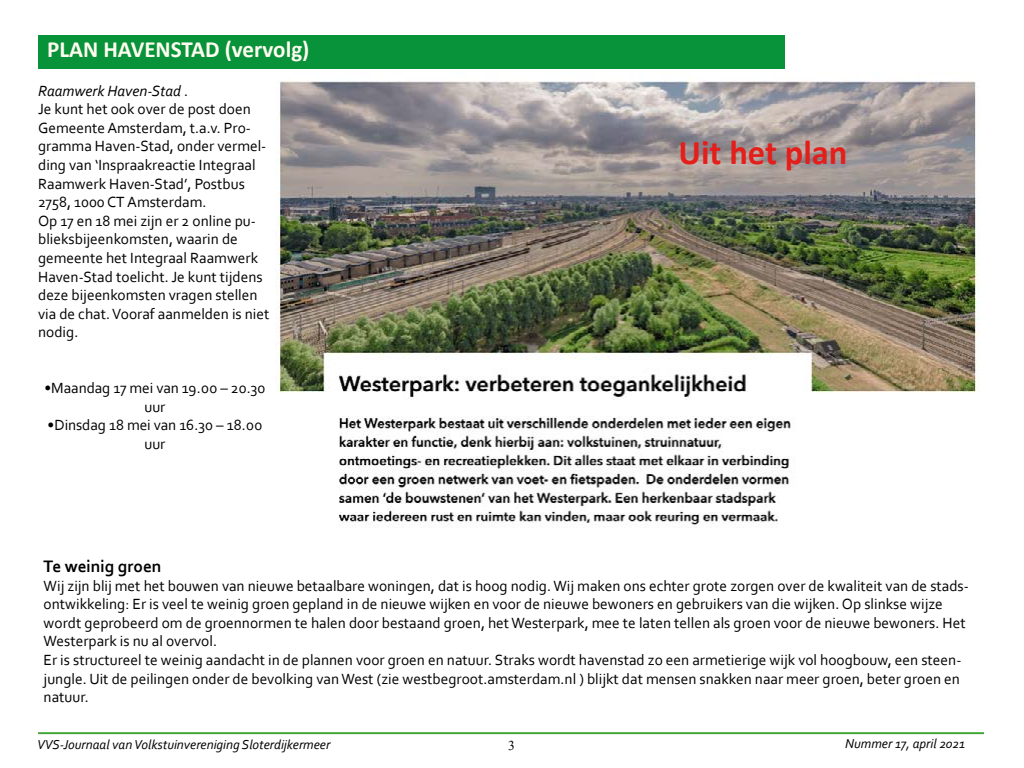
<style>
.page{position:relative;width:1024px;height:768px;background:#fff}
.page>*{position:absolute;margin:0;border:0;box-sizing:border-box;transform-origin:0 0}
.t1{font:700 34.8px "Calibri";color:#e41f1b}
.t2{font:700 23.2px "Calibri";color:#fffdf0}
.t3{font:700 17.4px "Corbel";color:#000}
.t4{font:15.5px/18.6px "Corbel";color:#000}
.t5{font:italic 13.5px "Corbel";color:#000}
.t6{font:13.5px "Times New Roman";color:#000}
.s1{font-style:italic}
</style>
<div class="page">
<div style="left:38px;top:35px;width:747px;height:33px;background:#089239"></div>
<hr style="left:38px;top:732px;width:946px;height:2px;background:#3fa535">
<img style="left:275px;top:81px;width:705px;height:447px">
<h2 class="t2" style="left:47px;top:35px;width:264px">PLAN HAVENSTAD (vervolg)</h2>
<p class="t4" style="left:38px;top:81px;width:233px"><span class="s1">Raamwerk Haven-Stad</span> .<br>Je kunt het ook over de post doen<br>Gemeente Amsterdam, t.a.v. Pro&shy;gramma Haven-Stad, onder vermel&shy;ding van ‘Inspraakreactie Integraal<br>Raamwerk Haven-Stad’, Postbus<br>2758, 1000 CT Amsterdam.<br>Op 17 en 18 mei zijn er 2 online pu&shy;blieksbijeenkomsten, waarin de gemeente het Integraal Raamwerk<br>Haven-Stad toelicht. Je kunt tijdens deze bijeenkomsten vragen stellen via de chat. Vooraf aanmelden is niet nodig.</p>
<p class="t4" style="left:44px;top:378px;width:223px;text-align:center">•Maandag 17 mei van 19.00 – 20.30 uur</p>
<p class="t4" style="left:47px;top:415px;width:216px;text-align:center">•Dinsdag 18 mei van 16.30 – 18.00 uur</p>
<h1 class="t1" style="left:678px;top:130px;width:171px">Uit het plan</h1>
<p class="t3" style="left:44px;top:555px;width:119px">Te weinig groen</p>
<p class="t4" style="left:44px;top:576px;width:927px">Wij zijn blij met het bouwen van nieuwe betaalbare woningen, dat is hoog nodig. Wij maken ons echter grote zorgen over de kwaliteit van de stads&shy;ontwikkeling: Er is veel te weinig groen gepland in de nieuwe wijken en voor de nieuwe bewoners en gebruikers van die wijken. Op slinkse wijze wordt geprobeerd om de groennormen te halen door bestaand groen, het Westerpark, mee te laten tellen als groen voor de nieuwe bewoners. Het Westerpark is nu al overvol.<br>Er is structureel te weinig aandacht in de plannen voor groen en natuur. Straks wordt havenstad zo een armetierige wijk vol hoogbouw, een steen&shy;jungle. Uit de peilingen onder de bevolking van West (zie westbegroot.amsterdam.nl ) blijkt dat mensen snakken naar meer groen, beter groen en natuur.</p>
<p class="t5" style="left:37px;top:736px;width:295px">VVS-Journaal van Volkstuinvereniging Sloterdijkermeer</p>
<p class="t6" style="left:508px;top:737px;width:8px">3</p>
<p class="t5" style="left:845px;top:736px;width:122px">Nummer 17, april 2021</p>
</div>
